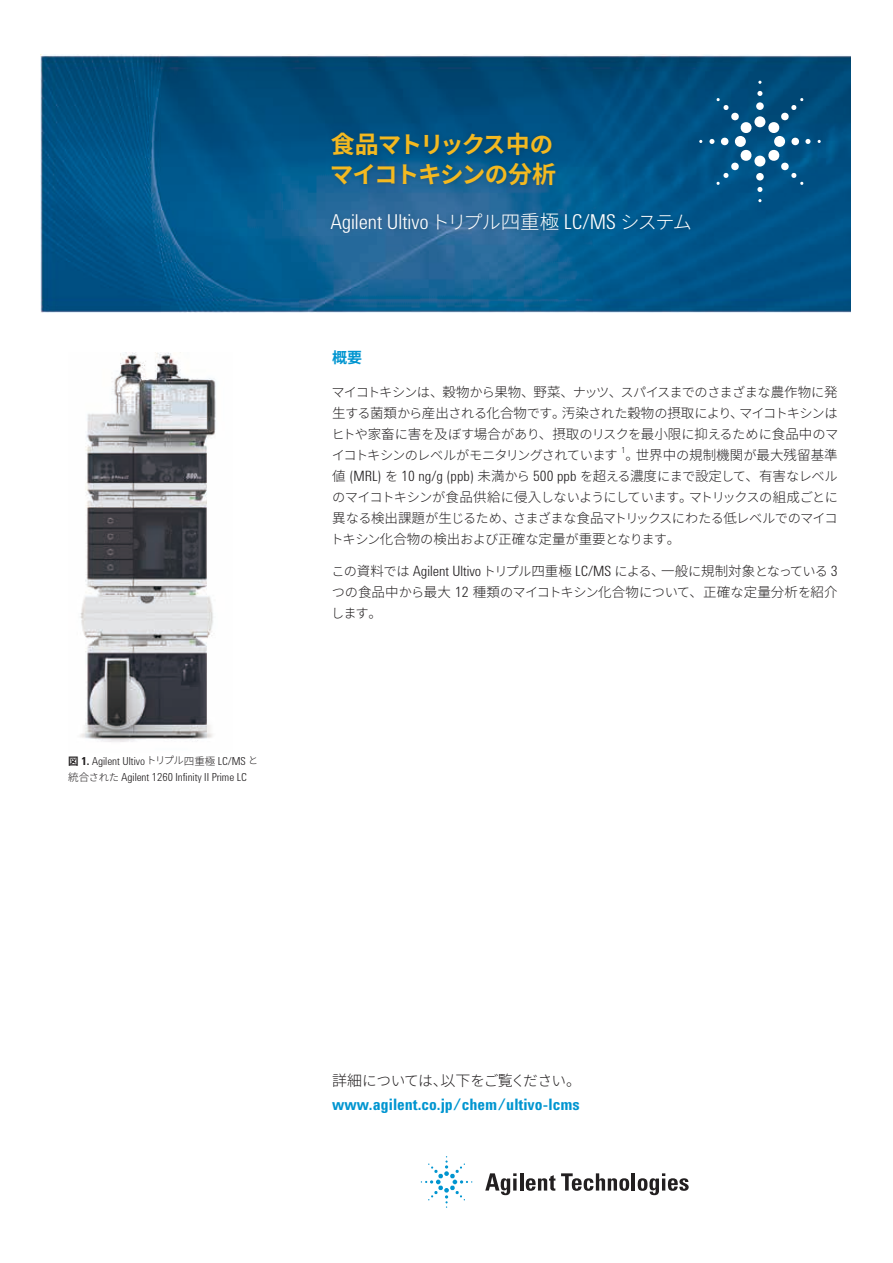
<style>
.page{position:relative;width:893px;height:1263px;background:#fff}
.page>*{position:absolute;margin:0;border:0;box-sizing:border-box;transform-origin:0 0}
.t1{font:700 23.55px/29.7px "Noto Sans CJ Kjp";letter-spacing:-.08em;color:#f4b920}
.t2{font:300 21px "Agilent Condensed CFF";color:#fff}
.t3{font:700 16.2px "Agilent Condensed CFF";color:#0095d0}
.t4{font:700 15px "Noto Sans CJ Kjp";color:#0095d0}
.t5{font:300 14.7px "Noto Sans CJ Kjp";letter-spacing:-.055em;color:#221f20}
.t6{font:300 14.55px "Agilent Condensed CFF";color:#221f20}
.t7{font:300 13.5px "Noto Sans CJ Kjp";letter-spacing:.005em;color:#221f20}
.t8{font:300 13.2px/21px "Noto Sans CJ Kjp";letter-spacing:-.06em;color:#221f20;text-align:justify}
.t9{font:300 11.4px/16.5px "Agilent Condensed CFF";color:#221f20}
.t10{font:300 8.55px "Agilent Condensed CFF";color:#221f20}
.s1{font-family:"Noto Sans CJ Kjp";font-weight:700;font-size:10.5px}
.s2{font-weight:700}
.s3{font-family:"Noto Sans CJ Kjp";font-size:10.35px}
.s4{font-family:"Noto Sans CJ Kjp";font-size:10.5px}
.s5{font-size:24px}
.s6{font-family:"Noto Sans CJ Kjp";font-size:19.05px}
.s7{font-family:"Noto Sans CJ Kjp";font-size:19.5px}
.s8{font-size:13.5px}
.s9{font-size:13.2px}
.s10{font-family:"Noto Sans CJ Kjp";font-size:13.5px}
.s11{font-family:"Noto Sans CJ Kjp";font-size:13.2px}
.s12{font-family:"Agilent Condensed CFF";font-size:14.55px}
.s13{font-size:15px}
</style>
<div class="page">
<svg style="left:485px;top:1173px;width:32px;height:22px"></svg>
<hr style="left:520px;top:1173px;width:3px;height:17px;background:#221f20">
<svg style="left:526px;top:1175px;width:29px;height:16px"></svg>
<svg style="left:561px;top:1173px;width:68px;height:18px"></svg>
<hr style="left:632px;top:1173px;width:3px;height:17px;background:#221f20">
<svg style="left:638px;top:1173px;width:51px;height:22px"></svg>
<svg style="left:421px;top:1156px;width:51px;height:52px"></svg>
<img style="left:40px;top:55px;width:811px;height:257px">
<div style="left:754px;top:116px;width:11px;height:11px;background:#fff;border-radius:50%"></div>
<div style="left:754px;top:156px;width:11px;height:11px;background:#fff;border-radius:50%"></div>
<svg style="left:768px;top:98px;width:42px;height:87px;background:#226792"></svg>
<svg style="left:709px;top:91px;width:53px;height:101px;background:#236893"></svg>
<div style="left:326px;top:128px;width:369px;height:110px;background:#221f20;opacity:.25"></div>
<img style="left:80px;top:353px;width:136px;height:389px">
<p class="t9" style="left:68px;top:751px;width:192px"><span class="s1">図</span> <span class="s2">1.</span> Agilent Ultivo <span class="s3">トリプル</span><span class="s4">四重極</span> LC/MS <span class="s3">と</span><span class="s4">統合</span><span class="s3">された</span> Agilent 1260 Infinity II Prime LC</p>
<h1 class="t1" style="left:330px;top:130px;width:228px"><span class="s5">食品</span>マトリックス<span class="s5">中</span>のマイコトキシンの<span class="s5">分析</span></h1>
<h2 class="t2" style="left:331px;top:206px;width:363px">Agilent Ultivo <span class="s6">トリプル</span><span class="s7">四重極</span> LC/MS <span class="s6">システム</span></h2>
<p class="t4" style="left:332px;top:349px;width:31px">概要</p>
<p class="t8" style="left:331px;top:382px;width:508px">マイコトキシンは<span class="s8">、穀物</span>から<span class="s8">果物、野菜、</span>ナッツ<span class="s8">、</span>スパイスまでのさまざまな<span class="s8">農作物</span>に<span class="s8">発生</span>する<span class="s8">菌類</span>から<span class="s8">産出</span>される<span class="s8">化合物</span>です<span class="s8">。汚染</span>された<span class="s8">穀物</span>の<span class="s8">摂取</span>により<span class="s8">、</span>マイコトキシンはヒトや<span class="s8">家畜</span>に<span class="s8">害</span>を<span class="s8">及</span>ぼす<span class="s8">場合</span>があり<span class="s8">、摂取</span>のリスクを<span class="s8">最小限</span>に<span class="s8">抑</span>えるために<span class="s8">食品中</span>のマイコトキシンのレベルがモニタリングされています</p>
<p class="t10" style="left:622px;top:444px;width:5px">1</p>
<p class="t7" style="left:626px;top:447px;width:214px">。世界中<span class="s9">の</span>規制機関<span class="s9">が</span>最大残留基準</p>
<p class="t6" style="left:332px;top:465px;width:507px"><span class="s10">値</span> (MRL) <span class="s11">を</span> 10 ng/g (ppb) <span class="s10">未満</span><span class="s11">から</span> 500 ppb <span class="s11">を</span><span class="s10">超</span><span class="s11">える</span><span class="s10">濃度</span><span class="s11">にまで</span><span class="s10">設定</span><span class="s11">して</span><span class="s10">、有害</span><span class="s11">なレベル</span></p>
<p class="t8" style="left:330px;top:487px;width:509px">のマイコトキシンが<span class="s8">食品供給</span>に<span class="s8">侵入</span>しないようにしています<span class="s8">。</span>マトリックスの<span class="s8">組成</span>ごとに<span class="s8">異</span>なる<span class="s8">検出課題</span>が<span class="s8">生</span>じるため<span class="s8">、</span>さまざまな<span class="s8">食品</span>マトリックスにわたる<span class="s8">低</span>レベルでのマイコトキシン<span class="s8">化合物</span>の<span class="s8">検出</span>および<span class="s8">正確</span>な<span class="s8">定量</span>が<span class="s8">重要</span>となります<span class="s8">。</span></p>
<p class="t6" style="left:331px;top:560px;width:508px"><span class="s11">この</span><span class="s10">資料</span><span class="s11">では</span> Agilent Ultivo <span class="s11">トリプル</span><span class="s10">四重極</span> LC/MS <span class="s11">による</span><span class="s10">、一般</span><span class="s11">に</span><span class="s10">規制対象</span><span class="s11">となっている</span> 3</p>
<p class="t7" style="left:332px;top:584px;width:507px"><span class="s9">つの</span>食品中<span class="s9">から</span>最大 <span class="s12">12</span> 種類<span class="s9">のマイコトキシン</span>化合物<span class="s9">について</span>、正確<span class="s9">な</span>定量分析<span class="s9">を</span>紹介</p>
<p class="t8" style="left:331px;top:603px;width:52px">します<span class="s8">。</span></p>
<p class="t5" style="left:332px;top:1072px;width:250px"><span class="s13">詳細</span>については<span class="s13">、以下</span>をご<span class="s13">覧</span>ください<span class="s13">。</span></p>
<p class="t3" style="left:332px;top:1092px;width:249px">www.agilent.co.jp/chem/ultivo-lcms</p>
</div>
